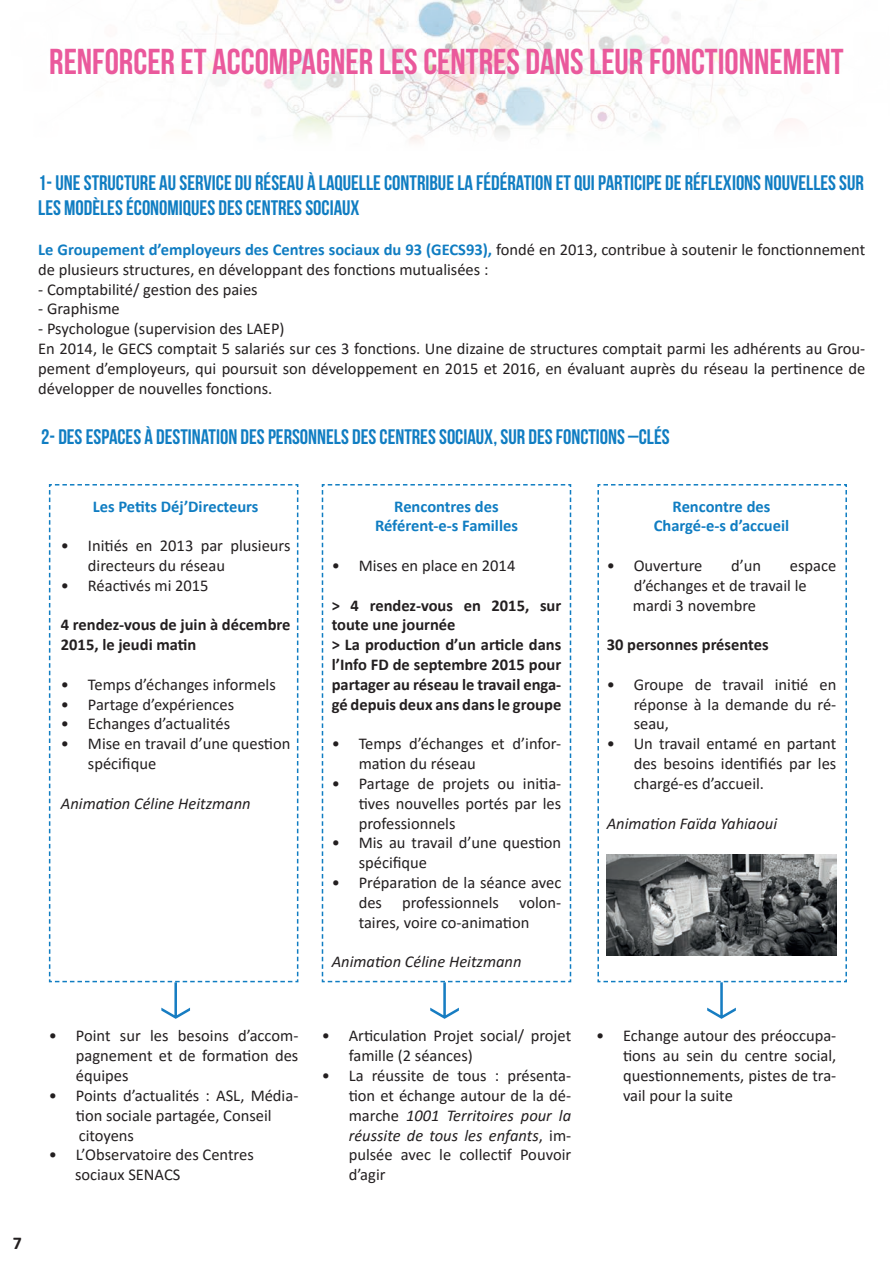
<style>
.page{position:relative;width:893px;height:1263px;background:#fff}
.page>*{position:absolute;margin:0;border:0;box-sizing:border-box;transform-origin:0 0}
.t1{font:36px "Bebas Neue";color:#ea599c}
.t2{font:21px/25.2px "Bebas Neue";color:#107dc2}
.t3{font:700 18px "Calibri";color:#231f20}
.t4{font:16.5px/19.8px "Calibri";color:#231f20}
.t5{font:700 16.5px/19.8px "Calibri";color:#231f20}
.t6{font:700 16.5px/19.8px "Calibri";color:#107dc2;text-align:center}
.t7{font:italic 16.5px "Calibri";color:#231f20}
.s1{font-weight:700;color:#107dc2}
.s2{font-style:italic}
</style>
<div class="page">
<img style="left:182px;top:0;width:615px;height:142px">
<svg style="left:597px;top:484px;width:250px;height:535px"></svg>
<svg style="left:322px;top:484px;width:249px;height:535px"></svg>
<svg style="left:49px;top:484px;width:249px;height:535px"></svg>
<img style="left:607px;top:854px;width:229px;height:101px">
<h1 class="t1" style="left:49px;top:42px;width:796px">RENFORCER ET ACCOMPAGNER LES CENTRES DANS LEUR FONCTIONNEMENT</h1>
<p class="t2" style="left:38px;top:170px;width:827px">1- UNE STRUCTURE AU SERVICE DU RÉSEAU À LAQUELLE CONTRIBUE LA FÉDÉRATION ET QUI PARTICIPE DE RÉFLEXIONS NOUVELLES SUR<br>LES MODÈLES ÉCONOMIQUES DES CENTRES SOCIAUX</p>
<p class="t4" style="left:38px;top:239px;width:829px"><span class="s1">Le Groupement d’employeurs des Centres sociaux du 93 (GECS93),</span> fondé en 2013, contribue à soutenir le fonctionnement de plusieurs structures, en développant des fonctions mutualisées :</p>
<p class="t4" style="left:38px;top:279px;width:221px">- Comptabilité/ gestion des paies</p>
<p class="t4" style="left:38px;top:298px;width:83px">- Graphisme</p>
<p class="t4" style="left:38px;top:318px;width:829px">- Psychologue (supervision des LAEP)<br>En 2014, le GECS comptait 5 salariés sur ces 3 fonctions. Une dizaine de structures comptait parmi les adhérents au Grou&shy;pement d’employeurs, qui poursuit son développement en 2015 et 2016, en évaluant auprès du réseau la pertinence de développer de nouvelles fonctions.</p>
<p class="t2" style="left:41px;top:424px;width:630px">2- DES ESPACES À DESTINATION DES PERSONNELS DES CENTRES SOCIAUX, SUR DES FONCTIONS –CLÉS</p>
<p class="t6" style="left:93px;top:496px;width:167px">Les Petits Déj’Directeurs</p>
<p class="t4" style="left:88px;top:535px;width:204px;text-indent:-27px">• Initiés en 2013 par plusieurs directeurs du réseau</p>
<p class="t4" style="left:61px;top:575px;width:149px">• Réactivés mi 2015</p>
<p class="t5" style="left:61px;top:614px;width:231px">4 rendez-vous de juin à décembre<br>2015, le jeudi matin</p>
<p class="t4" style="left:61px;top:674px;width:216px">• Temps d’échanges informels</p>
<p class="t4" style="left:61px;top:694px;width:175px">• Partage d’expériences</p>
<p class="t4" style="left:61px;top:714px;width:171px">• Echanges d’actualités</p>
<p class="t4" style="left:88px;top:733px;width:204px;text-indent:-27px">• Mise en travail d’une question spécifique</p>
<p class="t7" style="left:61px;top:792px;width:191px">Animation Céline Heitzmann</p>
<p class="t6" style="left:375px;top:496px;width:144px">Rencontres des<br>Référent-e-s Familles</p>
<p class="t4" style="left:332px;top:555px;width:185px">• Mises en place en 2014</p>
<p class="t5" style="left:332px;top:595px;width:231px">&gt; 4 rendez-vous en 2015, sur toute une journée<br>&gt; La production d’un article dans l’Info FD de septembre 2015 pour partager au réseau le travail enga&shy;gé depuis deux ans dans le groupe</p>
<p class="t4" style="left:359px;top:733px;width:204px;text-indent:-27px">• Temps d’échanges et d’infor&shy;mation du réseau</p>
<p class="t4" style="left:359px;top:773px;width:204px;text-align:justify;text-indent:-27px">• Partage de projets ou initia&shy;tives nouvelles portés par les professionnels</p>
<p class="t4" style="left:359px;top:832px;width:204px;text-indent:-27px">• Mis au travail d’une question spécifique</p>
<p class="t4" style="left:359px;top:872px;width:204px;text-align:justify;text-indent:-27px">• Préparation de la séance avec des professionnels volon&shy;taires, voire co-animation</p>
<p class="t7" style="left:332px;top:950px;width:191px">Animation Céline Heitzmann</p>
<p class="t6" style="left:654px;top:496px;width:137px">Rencontre des<br>Chargé-e-s d’accueil</p>
<p class="t4" style="left:607px;top:555px;width:97px">• Ouverture</p>
<p class="t4" style="left:731px;top:555px;width:31px">d’un</p>
<p class="t4" style="left:633px;top:555px;width:205px;text-indent:157px">espace d’échanges et de travail le mardi 3 novembre</p>
<p class="t5" style="left:607px;top:634px;width:163px">30 personnes présentes</p>
<p class="t4" style="left:634px;top:674px;width:204px;text-align:justify;text-indent:-27px">• Groupe de travail initié en réponse à la demande du ré&shy;seau,</p>
<p class="t4" style="left:634px;top:733px;width:204px;text-align:justify;text-indent:-27px">• Un travail entamé en partant des besoins identifiés par les chargé-es d’accueil.</p>
<p class="t7" style="left:607px;top:811px;width:172px">Animation Faïda Yahiaoui</p>
<p class="t3" style="left:13px;top:1230px;width:11px">7</p>
<p class="t4" style="left:76px;top:1026px;width:224px;text-align:justify;text-indent:-27px">• Point sur les besoins d’accom&shy;pagnement et de formation des équipes</p>
<p class="t4" style="left:76px;top:1085px;width:224px;text-indent:-27px">• Points d’actualités : ASL, Média&shy;tion sociale partagée, Conseil citoyens</p>
<p class="t4" style="left:75px;top:1144px;width:180px;text-indent:-26px">• L’Observatoire des Centres sociaux SENACS</p>
<p class="t4" style="left:349px;top:1026px;width:224px;text-indent:-27px">• Articulation Projet social/ projet famille (2 séances)</p>
<p class="t4" style="left:349px;top:1065px;width:224px;text-align:justify;text-indent:-27px">• La réussite de tous : présenta&shy;tion et échange autour de la dé&shy;marche <span class="s2">1001 Territoires pour la réussite de tous les enfants</span>, im&shy;pulsée avec le collectif Pouvoir d’agir</p>
<p class="t4" style="left:623px;top:1026px;width:215px;text-align:justify;text-indent:-27px">• Echange autour des préoccupa&shy;tions au sein du centre social, questionnements, pistes de tra&shy;vail pour la suite</p>
</div>
